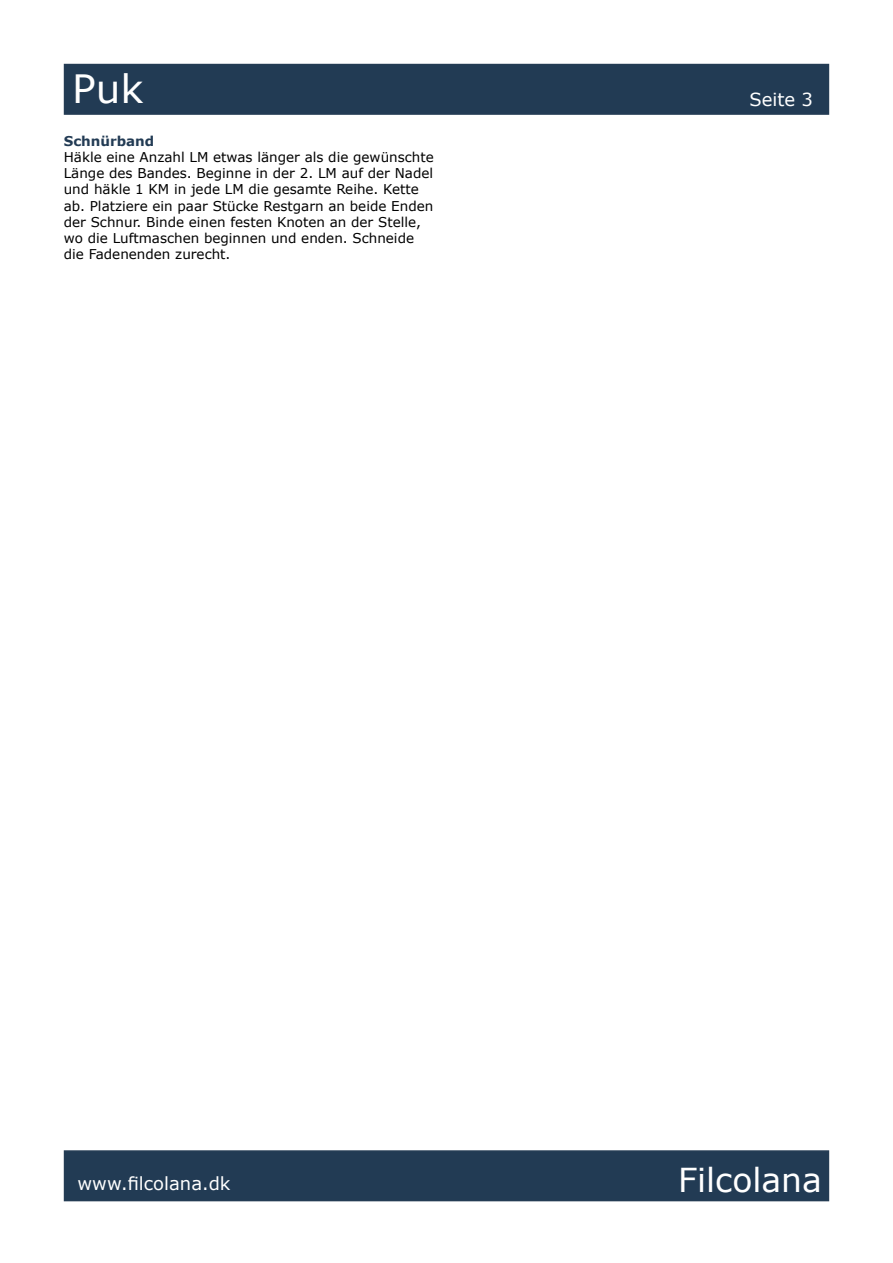
<style>
.page{position:relative;width:893px;height:1263px;background:#fff}
.page>*{position:absolute;margin:0;border:0;box-sizing:border-box;transform-origin:0 0}
.t1{font:39px "Verdana";color:#fff}
.t2{font:33px "Verdana";color:#fff}
.t3{font:18px "Verdana";color:#fff}
.t4{font:13.5px/16.2px "Verdana";color:#000}
.t5{font:700 13.5px "Verdana";color:#223b54}
</style>
<div class="page">
<div style="left:64px;top:64px;width:765px;height:51px;background:#223b54;border:2px solid #243c54"></div>
<div style="left:64px;top:1150px;width:765px;height:51px;background:#223b54;border:2px solid #243c54"></div>
<h1 class="t1" style="left:72px;top:62px;width:73px">Puk</h1>
<p class="t5" style="left:64px;top:131px;width:92px">Schnürband</p>
<p class="t4" style="left:64px;top:149px;width:371px">Häkle eine Anzahl LM etwas länger als die gewünschte Länge des Bandes. Beginne in der 2. LM auf der Nadel und häkle 1 KM in jede LM die gesamte Reihe. Kette ab. Platziere ein paar Stücke Restgarn an beide Enden der Schnur. Binde einen festen Knoten an der Stelle, wo die Luftmaschen beginnen und enden. Schneide die Fadenenden zurecht.</p>
<h3 class="t3" style="left:749px;top:87px;width:65px">Seite 3</h3>
<h3 class="t3" style="left:78px;top:1171px;width:154px">www.filcolana.dk</h3>
<h2 class="t2" style="left:678px;top:1157px;width:145px">Filcolana</h2>
</div>
